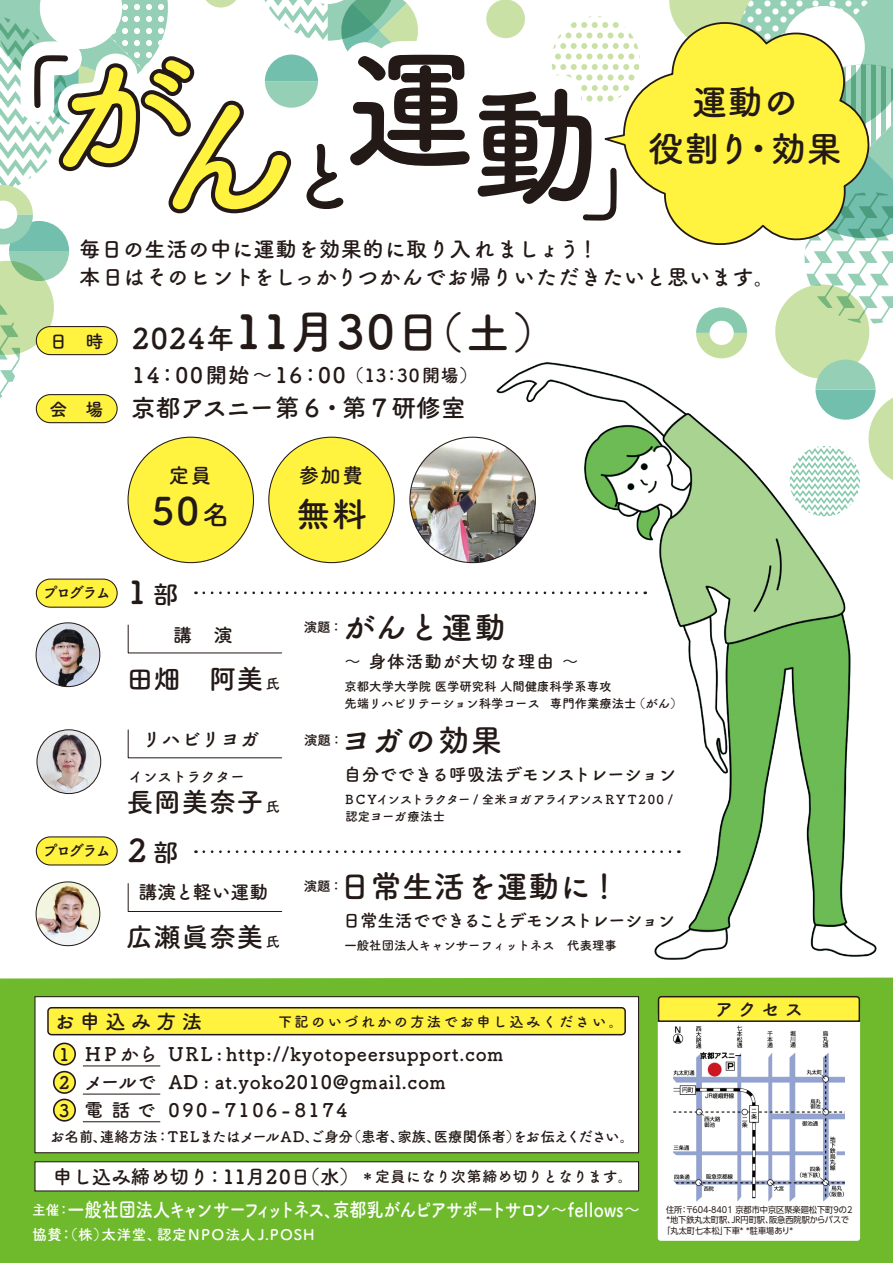
<style>
.page{position:relative;width:893px;height:1263px;background:#fff}
.page>*{position:absolute;margin:0;border:0;box-sizing:border-box;transform-origin:0 0}
.t1{font:700 46.5px "Tsuku B Rd Gothic";color:#231916}
.t2{font:700 37.8px "Tsuku A Rd Gothic";color:#231916}
.t3{font:700 35.7px/46.2px "Tsuku B Rd Gothic";color:#231916;text-align:center}
.t4{font:700 34.35px "Tsuku A Rd Gothic";color:#231916}
.t5{font:700 31.5px "Tsuku B Rd Gothic";color:#231916}
.t6{font:700 27px "Tsuku B Rd Gothic";letter-spacing:.02em;color:#231916}
.t7{font:700 24.75px "Tsuku B Rd Gothic";color:#231916}
.t8{font:700 21.3px/28.2px "Tsuku B Rd Gothic";letter-spacing:.02em;color:#231916}
.t9{font:700 21.3px "Tsuku B Rd Gothic";letter-spacing:.08em;color:#231916}
.t10{font:700 20.55px "Tsuku A Rd Gothic";color:#231916}
.t11{font:700 20.25px "Tsuku A Rd Gothic";letter-spacing:.26em;color:#231916}
.t12{font:700 19.8px "Tsuku A Rd Gothic";letter-spacing:-.06em;color:#fff;scale:.86 1}
.t13{font:700 19.5px "Tsuku B Rd Gothic";color:#231916}
.t14{font:700 18.9px "Tsuku B Rd Gothic";color:#231916}
.t15{font:700 18.75px/28px "Tsuku B Rd Gothic";letter-spacing:.04em;color:#231916;text-align:justify}
.t16{font:700 18.75px "Tsuku A Rd Gothic";color:#231916}
.t17{font:700 18px "Tsuku B Rd Gothic";color:#231916}
.t18{font:700 17.7px "Tsuku B Rd Gothic";letter-spacing:-.04em;color:#231916}
.t19{font:700 17.7px "Tsuku B Rd Gothic";color:#231916}
.t20{font:700 17.7px "Tsuku B Rd Gothic";letter-spacing:.06em;color:#231916}
.t21{font:700 17.4px/28px "Tsuku B Rd Gothic";color:#231916;text-align:justify}
.t22{font:700 15px "Tsuku B Rd Gothic";letter-spacing:-.12em;color:#231916}
.t23{font:700 14.7px "Tsuku A Rd Gothic";letter-spacing:.07em;color:#fff}
.t24{font:700 14.4px "Tsuku B Rd Gothic";color:#231916}
.t25{font:700 14.25px "Tsuku B Rd Gothic";letter-spacing:.16em;color:#231916}
.t26{font:700 14.25px "Tsuku B Rd Gothic";letter-spacing:.02em;color:#231916}
.t27{font:700 13.5px "Tsuku B Rd Gothic";color:#231916}
.t28{font:700 12.3px/16.5px "Tsuku B Rd Gothic";color:#231916}
.t29{font:8.55px "UD Shin Go Pro";color:#231916;scale:.95 1}
.s1{font-size:28.5px}
.s2{font-size:44.25px}
.s3{font-size:18px}
.s4{font-size:27.45px}
.s5{font-size:31.5px}
.s6{font-size:25.5px}
.s7{font-size:14.25px}
.s8{font-size:15px}
.s9{font-size:13.8px}
</style>
<div class="page">
<div style="left:0;top:977px;width:893px;height:286px;background:#6fba2c"></div>
<div style="left:36px;top:395px;width:81px;height:28px;background:#fff340;border-radius:14px"></div>
<div style="left:36px;top:394px;width:82px;height:29px;border:1px solid #231916;border-radius:14px"></div>
<div style="left:128px;top:437px;width:125px;height:126px;background:#fff340;border-radius:50%"></div>
<div style="left:269px;top:437px;width:125px;height:126px;background:#fff340;border-radius:50%"></div>
<img style="left:410px;top:437px;width:125px;height:126px;border-radius:63px">
<div style="left:34px;top:1161px;width:605px;height:30px;background:#fff;border:1px solid #231916"></div>
<svg style="left:658px;top:1023px;width:202px;height:218px"></svg>
<img style="left:673px;top:1023px;width:172px;height:179px">
<svg style="left:657px;top:995px;width:204px;height:28px"></svg>
<svg style="left:0;top:0;width:602px;height:417px"></svg>
<svg style="left:598px;top:19px;width:71px;height:228px"></svg>
<svg style="left:127px;top:624px;width:155px;height:30px"></svg>
<svg style="left:35px;top:622px;width:66px;height:66px"></svg>
<svg style="left:127px;top:729px;width:156px;height:30px"></svg>
<img style="left:37px;top:730px;width:64px;height:63px;border-radius:32px">
<div style="left:37px;top:729px;width:64px;height:65px;border:1px solid #231916;border-radius:50%"></div>
<div style="left:36px;top:579px;width:81px;height:28px;background:#fff340;border-radius:14px"></div>
<div style="left:36px;top:579px;width:82px;height:29px;border:1px solid #231916;border-radius:14px"></div>
<svg style="left:204px;top:591px;width:293px;height:3px"></svg>
<img style="left:497px;top:361px;width:380px;height:599px">
<svg style="left:127px;top:883px;width:156px;height:29px"></svg>
<img style="left:35px;top:881px;width:66px;height:66px">
<div style="left:36px;top:837px;width:81px;height:28px;background:#fff340;border-radius:14px"></div>
<div style="left:36px;top:836px;width:82px;height:29px;border:1px solid #231916;border-radius:14px"></div>
<svg style="left:204px;top:850px;width:475px;height:3px"></svg>
<svg style="left:669px;top:0;width:224px;height:486px"></svg>
<div style="left:34px;top:996px;width:605px;height:157px;background:#fff;border:1px solid #231916"></div>
<div style="left:48px;top:1008px;width:577px;height:27px;background:#fff340;border-radius:4px"></div>
<div style="left:47px;top:1007px;width:579px;height:28px;border:2px solid #231916;border-radius:4px"></div>
<div style="left:54px;top:1043px;width:21px;height:22px;background:#fff340;border-radius:50%"></div>
<div style="left:53px;top:1042px;width:23px;height:23px;border:2px solid #231916;border-radius:50%"></div>
<div style="left:54px;top:1071px;width:21px;height:22px;background:#fff340;border-radius:50%"></div>
<div style="left:53px;top:1071px;width:23px;height:23px;border:2px solid #231916;border-radius:50%"></div>
<div style="left:54px;top:1099px;width:21px;height:22px;background:#fff340;border-radius:50%"></div>
<div style="left:53px;top:1098px;width:23px;height:23px;border:2px solid #231916;border-radius:50%"></div>
<hr style="left:83px;top:1065px;width:77px;height:1px;background:#231916">
<hr style="left:83px;top:1093px;width:77px;height:1px;background:#231916">
<hr style="left:83px;top:1121px;width:77px;height:1px;background:#231916">
<h3 class="t3" style="left:648px;top:77px;width:195px">運動の<br>役割り・効果</h3>
<h3 class="t8" style="left:79px;top:234px;width:697px">毎日の生活の中に運動を効果的に取り入れましょう！<br>本日はそのヒントをしっかりつかんでお帰りいただきたいと思います。</h3>
<h3 class="t17" style="left:49px;top:327px;width:55px">日　時</h3>
<h1 class="t1" style="left:132px;top:295px;width:426px"><span class="s1">2024年</span>11月30日<span class="s2">（土）</span></h1>
<h3 class="t9" style="left:132px;top:359px;width:347px">14：00開始～16：00<span class="s3">（13：30開場）</span></h3>
<h3 class="t7" style="left:49px;top:388px;width:418px"><span class="s3">会　場</span> 京都アスニー第６・第７研修室</h3>
<h3 class="t10" style="left:169px;top:459px;width:44px">定員</h3>
<h2 class="t2" style="left:152px;top:481px;width:79px">50<span class="s4">名</span></h2>
<h3 class="t10" style="left:299px;top:459px;width:66px">参加費</h3>
<h3 class="t4" style="left:296px;top:488px;width:72px">無料</h3>
<p class="t22" style="left:43px;top:581px;width:137px">プログラム <span class="s5">1</span> <span class="s6">部</span></p>
<h3 class="t14" style="left:173px;top:620px;width:61px">講　演</h3>
<h3 class="t6" style="left:126px;top:657px;width:155px">田畑 阿美<span class="s7">氏</span></h3>
<h3 class="t14" style="left:142px;top:724px;width:118px">リハビリヨガ</h3>
<p class="t26" style="left:129px;top:765px;width:117px">インストラクター</p>
<h3 class="t6" style="left:126px;top:781px;width:155px">長岡美奈子<span class="s7">氏</span></h3>
<p class="t22" style="left:43px;top:839px;width:137px">プログラム <span class="s5">2</span> <span class="s6">部</span></p>
<p class="t27" style="left:304px;top:617px;width:41px">演題：</p>
<h3 class="t5" style="left:343px;top:603px;width:164px">がんと運動</h3>
<p class="t28" style="left:345px;top:677px;width:340px">京都大学大学院 医学研究科 人間健康科学系専攻<br>先端リハビリテーション科学コース 専門作業療法士（がん）</p>
<h3 class="t20" style="left:344px;top:648px;width:237px">～ 身体活動が大切な理由 ～</h3>
<p class="t27" style="left:304px;top:729px;width:41px">演題：</p>
<h3 class="t5" style="left:340px;top:716px;width:163px">ヨガの効果</h3>
<h3 class="t19" style="left:344px;top:760px;width:334px">自分でできる呼吸法デモンストレーション</h3>
<p class="t28" style="left:345px;top:791px;width:329px">B C Y インストラクター / 全米ヨガアライアンスRY T 200 /認定ヨーガ療法士</p>
<h3 class="t14" style="left:139px;top:877px;width:131px">講演と軽い運動</h3>
<p class="t27" style="left:304px;top:876px;width:41px">演題：</p>
<h3 class="t5" style="left:339px;top:862px;width:282px">日常生活を運動に！</h3>
<h3 class="t18" style="left:343px;top:906px;width:334px">日常生活でできることデモンストレーション</h3>
<h3 class="t6" style="left:126px;top:916px;width:155px">広瀬眞奈美<span class="s7">氏</span></h3>
<p class="t28" style="left:345px;top:936px;width:274px">一般社団法人キャンサーフィットネス　代表理事</p>
<h3 class="t11" style="left:54px;top:1006px;width:149px">お申込み方法</h3>
<p class="t25" style="left:278px;top:1010px;width:346px">下記のいづれかの方法でお申し込みください。</p>
<h3 class="t21" style="left:59px;top:1039px;width:12px">1<br>2<br>3</h3>
<h3 class="t15" style="left:169px;top:1038px;width:336px;text-align:left">URL : http://kyotopeersupport.com<br>AD : at.yoko2010@gmail.com<br>090-7106-8174</h3>
<h3 class="t15" style="left:84px;top:1038px;width:75px">HPからメールで電話で</h3>
<p class="t24" style="left:50px;top:1125px;width:586px">お名前、連絡方法：TELまたはメールAD、ご身分（患者、家族、医療関係者）をお伝えください。</p>
<h3 class="t13" style="left:53px;top:1161px;width:582px">申し込み締め切り：11月20日（水）<span class="s8">＊定員になり次第締め切りとなります。</span></h3>
<h3 class="t16" style="left:715px;top:994px;width:90px">アクセス</h3>
<h3 class="t12" style="left:32px;top:1194px;width:709px"><span class="s9">主催：</span>一般社団法人キャンサーフィットネス、京都乳がんピアサポートサロン～fellows～</h3>
<p class="t23" style="left:32px;top:1223px;width:284px"><span class="s8">協賛：</span>（株）太洋堂、認定NPO法人 J.POSH</p>
<p class="t29" style="left:666px;top:1202px;width:198px">住所：〒604-8401 京都市中京区聚楽廻松下町9の2</p>
<p class="t29" style="left:666px;top:1213px;width:194px">*地下鉄丸太町駅、JR円町駅、阪急西院駅からバスで</p>
<p class="t29" style="left:662px;top:1224px;width:139px">「丸太町七本松」下車* *駐車場あり*</p>
</div>
